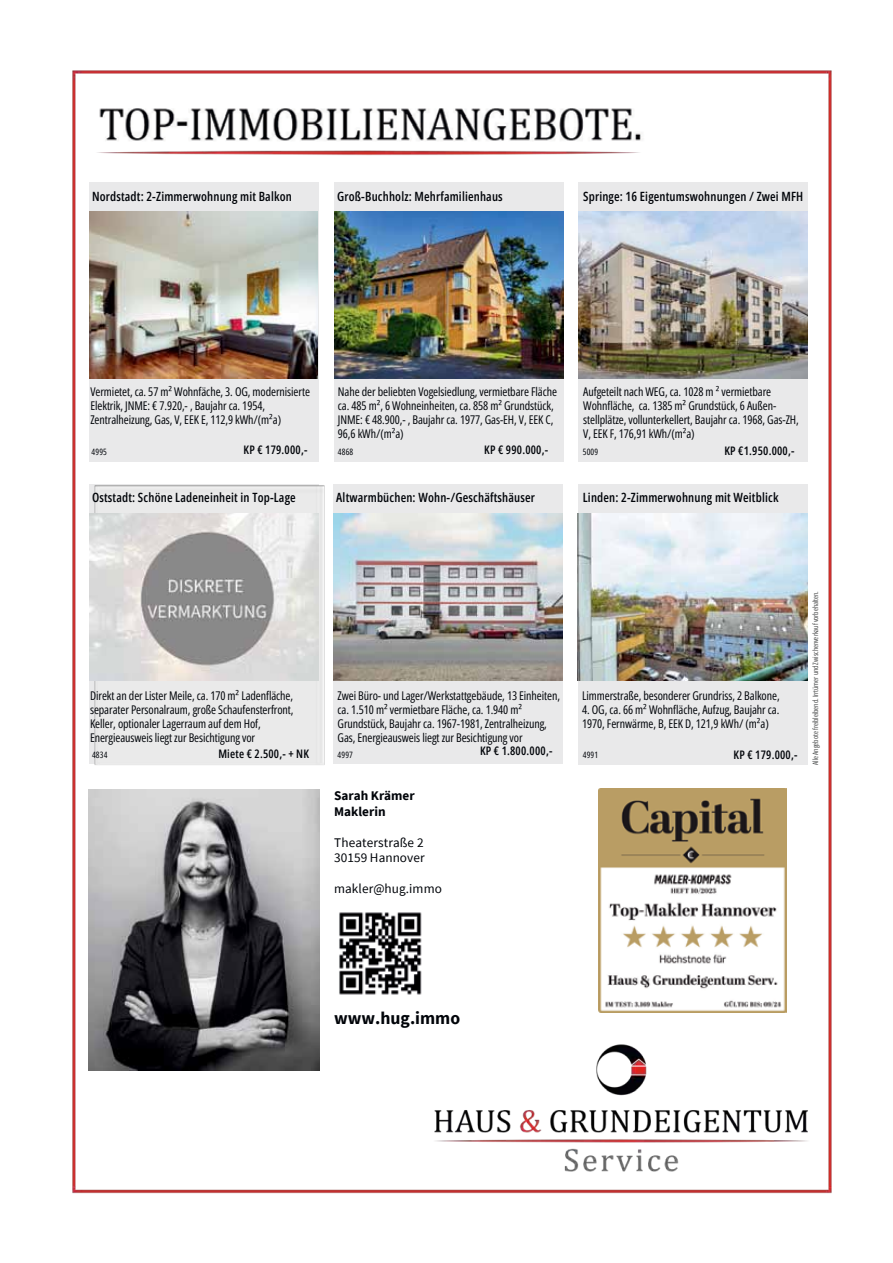
<style>
.page{position:relative;width:893px;height:1263px;background:#fff}
.page>*{position:absolute;margin:0;border:0;box-sizing:border-box;transform-origin:0 0}
.t1{font:700 17.7px "Source Sans Pro";color:#010409}
.t2{font:13.2px/15.5px "Source Sans Pro";letter-spacing:.005em;color:#010409}
.t3{font:700 13.2px/15.5px "Source Sans Pro";color:#010409}
.t4{font:600 12.75px "Open Sans Condensed";letter-spacing:.015em;color:#010409}
.t5{font:12px/14px "Open Sans Condensed";letter-spacing:-.005em;color:#010409}
.t6{font:600 11.7px "Open Sans Condensed";letter-spacing:.02em;color:#010409}
.t7{font:8.7px "Open Sans Condensed";letter-spacing:.02em;color:#010409}
.t8{font:7.35px "Open Sans Condensed";letter-spacing:-.015em;color:#464848}
</style>
<div class="page">
<img style="left:72px;top:70px;width:760px;height:1124px">
<img style="left:92px;top:94px;width:559px;height:52px">
<img style="left:599px;top:788px;width:187px;height:224px">
<img style="left:578px;top:513px;width:229px;height:167px">
<div style="left:334px;top:485px;width:229px;height:279px;background:#e9e9ea"></div>
<img style="left:334px;top:513px;width:229px;height:167px">
<img style="left:89px;top:513px;width:229px;height:167px">
<div style="left:89px;top:182px;width:229px;height:279px;background:#e9e9ea"></div>
<div style="left:334px;top:183px;width:229px;height:279px;background:#e9e9ea"></div>
<div style="left:578px;top:182px;width:229px;height:279px;background:#e9e9ea"></div>
<img style="left:89px;top:212px;width:229px;height:166px">
<img style="left:334px;top:212px;width:229px;height:166px">
<img style="left:578px;top:212px;width:229px;height:166px">
<img style="left:89px;top:789px;width:231px;height:282px">
<img style="left:333px;top:906px;width:93px;height:94px">
<p class="t4" style="left:92px;top:188px;width:201px">Nordstadt: 2-Zimmerwohnung mit Balkon</p>
<p class="t4" style="left:337px;top:188px;width:167px">Groß-Buchholz: Mehrfamilienhaus</p>
<p class="t4" style="left:583px;top:188px;width:222px">Springe: 16 Eigentumswohnungen / Zwei MFH</p>
<p class="t5" style="left:90px;top:385px;width:221px">Vermietet, ca. 57 m² Wohnfäche, 3. OG, modernisierte<br>Elektrik, JNME: € 7.920,- , Baujahr ca. 1954,<br>Zentralheizung, Gas, V, EEK E, 112,9 kWh/(m²a)</p>
<p class="t5" style="left:338px;top:385px;width:221px">Nahe der beliebten Vogelsiedlung, vermietbare Fläche ca. 485 m², 6 Wohneinheiten, ca. 858 m² Grundstück, JNME: € 48.900,- , Baujahr ca. 1977, Gas-EH, V, EEK C, 96,6 kWh/(m²a)</p>
<p class="t5" style="left:583px;top:384px;width:217px">Aufgeteilt nach WEG, ca. 1028 m ² vermietbare Wohnfläche, ca. 1385 m² Grundstück, 6 Außen&shy;stellplätze, vollunterkellert, Baujahr ca. 1968, Gas-ZH, V, EEK F, 176,91 kWh/(m²a)</p>
<p class="t7" style="left:92px;top:446px;width:17px">4995</p>
<p class="t6" style="left:244px;top:442px;width:65px">KP € 179.000,-</p>
<p class="t7" style="left:338px;top:446px;width:17px">4868</p>
<p class="t6" style="left:484px;top:442px;width:65px">KP € 990.000,-</p>
<p class="t7" style="left:583px;top:446px;width:17px">5009</p>
<p class="t6" style="left:724px;top:443px;width:72px">KP €1.950.000,-</p>
<p class="t4" style="left:92px;top:488px;width:205px">Oststadt: Schöne Ladeneinheit in Top-Lage</p>
<p class="t4" style="left:336px;top:488px;width:200px">Altwarmbüchen: Wohn-/Geschäftshäuser</p>
<p class="t4" style="left:583px;top:488px;width:197px">Linden: 2-Zimmerwohnung mit Weitblick</p>
<p class="t5" style="left:90px;top:688px;width:205px">Direkt an der Lister Meile, ca. 170 m² Ladenfläche, separater Personalraum, große Schaufensterfront, Keller, optionaler Lagerraum auf dem Hof, Energieausweis liegt zur Besichtigung vor</p>
<p class="t5" style="left:338px;top:688px;width:224px">Zwei Büro- und Lager/Werkstattgebäude, 13 Einheiten, ca. 1.510 m² vermietbare Fläche, ca. 1.940 m²<br>Grundstück, Baujahr ca. 1967-1981, Zentralheizung, Gas, Energieausweis liegt zur Besichtigung vor</p>
<p class="t5" style="left:582px;top:688px;width:199px">Limmerstraße, besonderer Grundriss, 2 Balkone,</p>
<p class="t5" style="left:582px;top:702px;width:199px">4. OG, ca. 66 m² Wohnfläche, Aufzug, Baujahr ca.<br>1970, Fernwärme, B, EEK D, 121,9 kWh/ (m²a)</p>
<p class="t6" style="left:480px;top:743px;width:74px">KP € 1.800.000,-</p>
<p class="t7" style="left:92px;top:749px;width:17px">4834</p>
<p class="t6" style="left:218px;top:745px;width:92px">Miete € 2.500,- + NK</p>
<p class="t7" style="left:338px;top:749px;width:17px">4997</p>
<p class="t7" style="left:583px;top:749px;width:17px">4991</p>
<p class="t3" style="left:334px;top:788px;width:82px">Sarah Krämer<br>Maklerin</p>
<p class="t2" style="left:334px;top:834px;width:92px">Theaterstraße 2<br>30159 Hannover</p>
<p class="t2" style="left:334px;top:881px;width:109px">makler@hug.immo</p>
<p class="t6" style="left:734px;top:746px;width:65px">KP € 179.000,-</p>
<p class="t8" style="left:810px;top:765px;width:175px;rotate:-90deg">Alle Angebote freibleibend. Irrtümer und Zwischenverkauf vorbehalten.</p>
<h1 class="t1" style="left:334px;top:1006px;width:128px">www.hug.immo</h1>
</div>
